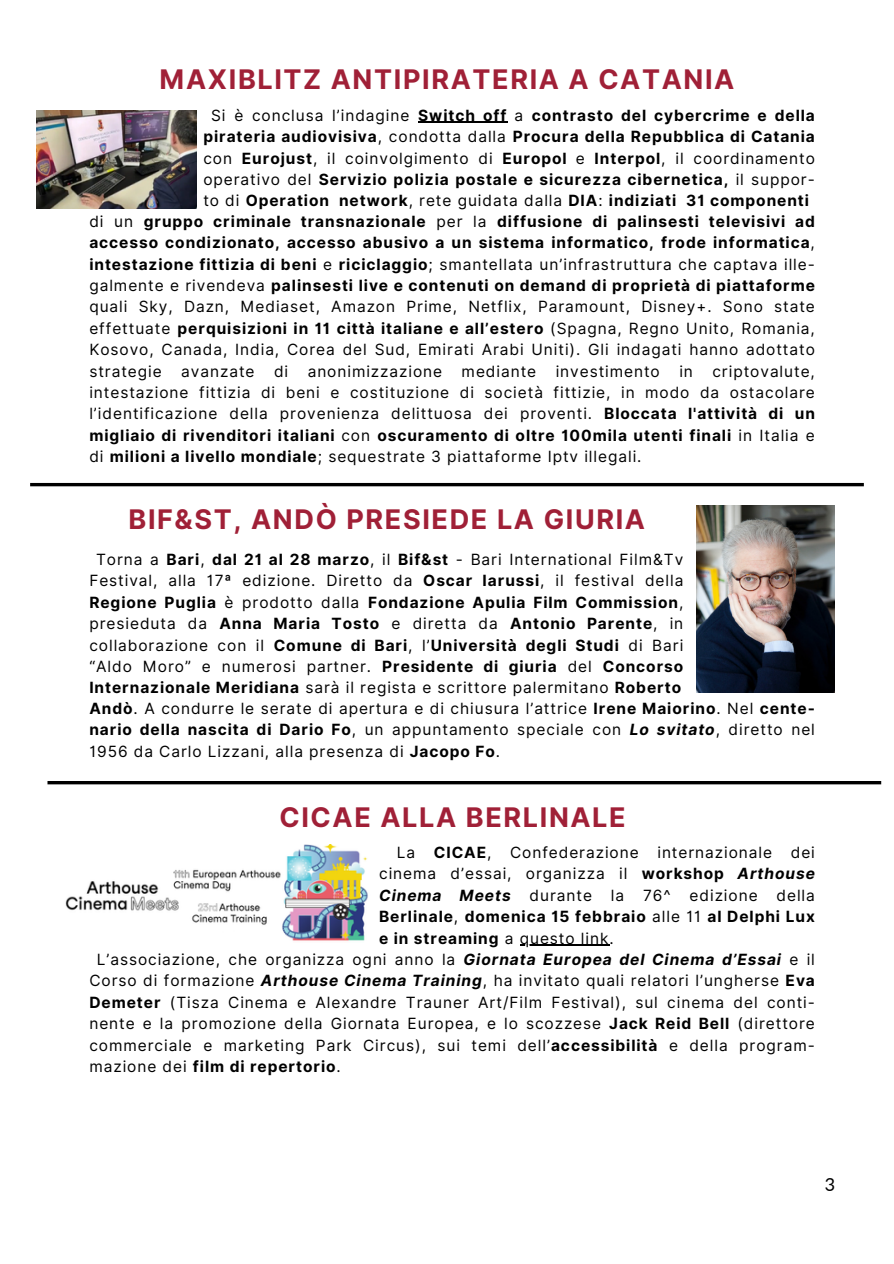
<style>
.page{position:relative;width:894px;height:1264px;background:#fff}
.page>*{position:absolute;margin:0;border:0;box-sizing:border-box;transform-origin:0 0}
.t1{font:700 27px "Inter";letter-spacing:.06em;color:#a02037}
.t2{font:18px "Aleo";color:#000}
.t3{font:15.45px/21.5px "Inter";letter-spacing:.06em;color:#000;text-align:justify}
.t4{font:700 15.45px/21.5px "Inter";letter-spacing:.06em;color:#000;text-align:center}
.s1{font-weight:400}
.s2{font-weight:700}
.s3{font-weight:700;font-style:italic}
</style>
<div class="page">
<hr style="left:30px;top:483px;width:833px;height:3px;background:#000">
<hr style="left:47px;top:781px;width:833px;height:3px;background:#000">
<img style="left:696px;top:505px;width:138px;height:187px">
<img style="left:36px;top:111px;width:160px;height:98px">
<img style="left:65px;top:844px;width:303px;height:97px">
<hr style="left:418px;top:122px;width:89px;height:1px;background:#000">
<hr style="left:519px;top:944px;width:90px;height:1px;background:#000">
<h1 class="t1" style="left:159px;top:63px;width:576px">MAXIBLITZ ANTIPIRATERIA A CATANIA</h1>
<p class="t4" style="left:203px;top:104px;width:613px"><span class="s1">Si è conclusa l’indagine</span> Switch off <span class="s1">a</span> contrasto del cybercrime e della pirateria audiovisiva<span class="s1">, condotta dalla</span> Procura della Repubblica di Catania <span class="s1">con</span> Eurojust<span class="s1">, il coinvolgimento di</span> Europol <span class="s1">e</span> Interpol<span class="s1">, il coordinamento operativo del</span> Servizio polizia postale e sicurezza cibernetica, <span class="s1">il suppor&shy;to di</span> Operation network<span class="s1">, rete guidata dalla</span> DIA<span class="s1">:</span> indiziati 31 componenti</p>
<p class="t4" style="left:89px;top:210px;width:726px;text-align:justify"><span class="s1">di un</span> gruppo criminale transnazionale <span class="s1">per la</span> diffusione di palinsesti televisivi ad accesso condizionato, accesso abusivo a un sistema informatico, frode informatica<span class="s1">, </span>intestazione fittizia di beni <span class="s1">e</span> riciclaggio<span class="s1">; smantellata un’infrastruttura che captava ille&shy;galmente e rivendeva</span> palinsesti live e contenuti on demand di proprietà di piattaforme <span class="s1">quali Sky, Dazn, Mediaset, Amazon Prime, Netflix, Paramount, Disney+. Sono state effettuate</span> perquisizioni in 11 città italiane e all’estero <span class="s1">(Spagna, Regno Unito, Romania, Kosovo, Canada, India, Corea del Sud, Emirati Arabi Uniti). Gli indagati hanno adottato strategie</span></p>
<p class="t3" style="left:89px;top:360px;width:726px;text-indent:623px">criptovalute, intestazione fittizia di beni e costituzione di società fittizie, in modo da ostacolare l’identificazione della provenienza delittuosa dei proventi. <span class="s2">Bloccata l'attività di un migliaio di rivenditori italiani</span> con <span class="s2">oscuramento di oltre 100mila utenti finali</span> in Italia e di <span class="s2">milioni a livello mondiale</span>; sequestrate 3 piattaforme Iptv illegali.</p>
<p class="t3" style="left:181px;top:360px;width:75px">avanzate</p>
<p class="t3" style="left:274px;top:360px;width:16px">di</p>
<p class="t3" style="left:307px;top:360px;width:136px">anonimizzazione</p>
<p class="t3" style="left:461px;top:360px;width:76px">mediante</p>
<p class="t3" style="left:555px;top:360px;width:106px">investimento</p>
<p class="t3" style="left:679px;top:360px;width:15px">in</p>
<h1 class="t1" style="left:128px;top:502px;width:518px">BIF&amp;ST, AND PRESIEDE LA GIURIA</h1>
<p class="t3" style="left:89px;top:548px;width:595px;text-align:center">Torna a <span class="s2">Bari</span>, <span class="s2">dal 21 al 28 marzo</span>, il <span class="s2">Bif&amp;st</span> - Bari International Film&amp;Tv Festival, alla 17ª edizione. Diretto da <span class="s2">Oscar Iarussi</span>, il festival della <span class="s2">Regione Puglia</span> è prodotto dalla <span class="s2">Fondazione Apulia Film Commission</span>, presieduta da <span class="s2">Anna Maria Tosto</span> e diretta da <span class="s2">Antonio Parente</span>, in collaborazione con il <span class="s2">Comune di Bari</span>, l’<span class="s2">Università degli Studi</span> di Bari “Aldo Moro” e numerosi partner. <span class="s2">Presidente di giuria</span> del <span class="s2">Concorso Internazionale Meridiana</span> sarà il regista e scrittore palermitano <span class="s2">Roberto</span></p>
<p class="t3" style="left:89px;top:697px;width:726px"><span class="s2">Andò</span>. A condurre le serate di apertura e di chiusura l’attrice <span class="s2">Irene Maiorino</span>. Nel <span class="s2">cente&shy;nario della nascita di Dario Fo</span>, un appuntamento speciale con <span class="s3">Lo svitato</span>, diretto nel 1956 da Carlo Lizzani, alla presenza di <span class="s2">Jacopo Fo</span>.</p>
<h1 class="t1" style="left:279px;top:800px;width:348px">CICAE ALLA BERLINALE</h1>
<p class="t3" style="left:379px;top:841px;width:437px;text-indent:18px">La <span class="s2">CICAE</span>, Confederazione internazionale dei cinema d’essai, organizza il <span class="s2">workshop</span> <span class="s3">Arthouse Cinema Meets</span> durante la 76^ edizione della <span class="s2">Berlinale</span>, <span class="s2">domenica 15 febbraio</span> alle 11 <span class="s2">al Delphi Lux e in streaming</span> a questo link.</p>
<p class="t3" style="left:89px;top:948px;width:726px;text-indent:7px">L’associazione, che organizza ogni anno la <span class="s3">Giornata Europea del Cinema d’Essai</span> e il Corso di formazione <span class="s3">Arthouse Cinema Training</span>, ha invitato quali relatori l’ungherse <span class="s2">Eva Demeter</span> (Tisza Cinema e Alexandre Trauner Art/Film Festival), sul cinema del conti&shy;nente e la promozione della Giornata Europea, e lo scozzese <span class="s2">Jack Reid Bell</span> (direttore commerciale e marketing Park Circus), sui temi dell’<span class="s2">accessibilità</span> e della program&shy;mazione dei <span class="s2">film di repertorio</span>.</p>
<p class="t2" style="left:825px;top:1174px;width:11px">3</p>
</div>
